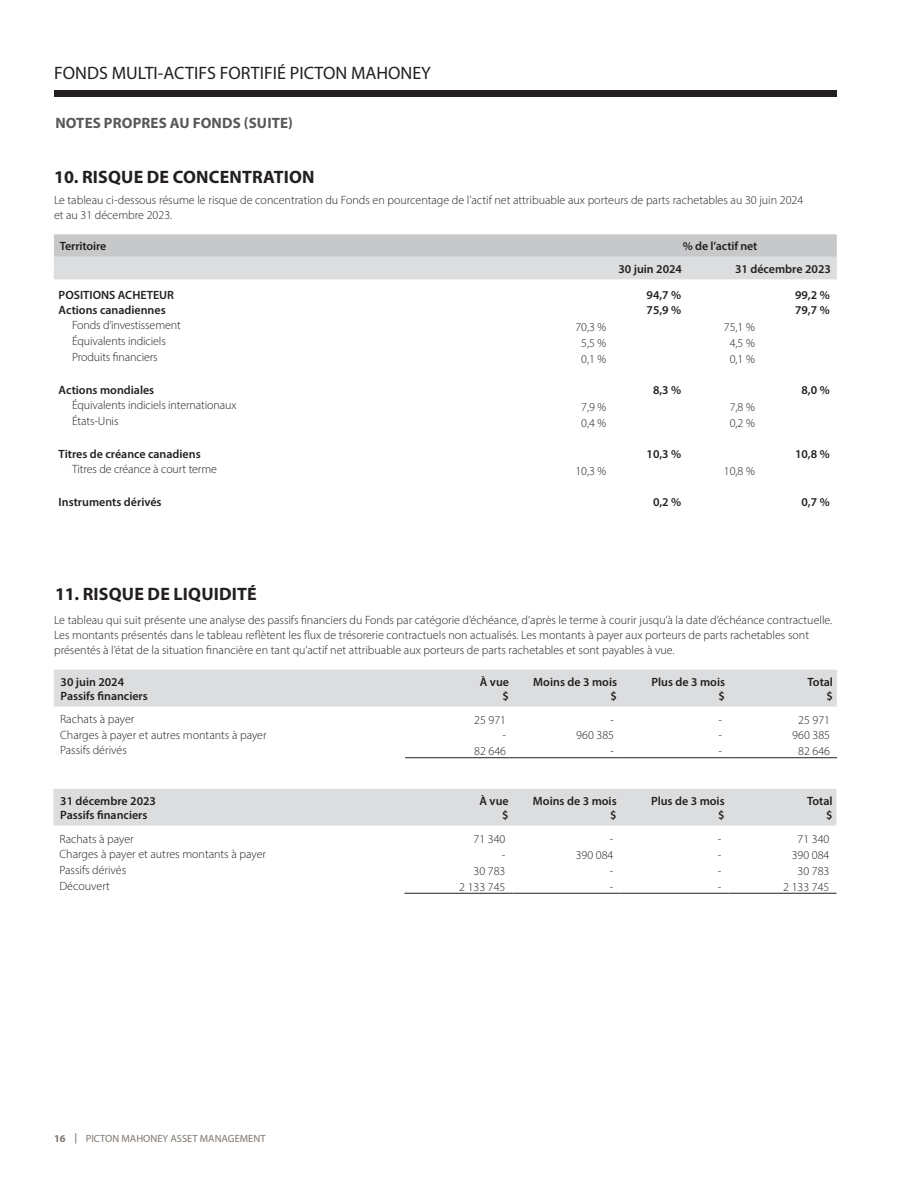
<style>
.page{position:relative;width:918px;height:1188px;background:#fff}
.page>*{position:absolute;margin:0;border:0;box-sizing:border-box;transform-origin:0 0}
.t1{font:700 18px "Myriad Pro";letter-spacing:.01em;color:#231f20}
.t2{font:18px "Myriad Pro";color:#231f20}
.t3{font:700 15px "Myriad Pro";letter-spacing:.01em;color:#57585a}
.t4{font:300 12px/15px "Myriad Pro";color:#231f20}
.t5{font:600 12px/14.2px "Myriad Pro";color:#231f20;text-align:right}
.t6{font:10.5px "Myriad Pro";color:#7f776f}
.s1{font-weight:700}
.s2{font-weight:600}
</style>
<div class="page">
<div style="left:54px;top:91px;width:783px;height:6px;background:#231f20"></div>
<div style="left:54px;top:670px;width:783px;height:37px;background:#dcdddf"></div>
<hr style="left:405px;top:757px;width:108px;height:1px;background:#231f20">
<hr style="left:513px;top:757px;width:108px;height:1px;background:#231f20">
<hr style="left:621px;top:757px;width:108px;height:1px;background:#231f20">
<hr style="left:729px;top:757px;width:108px;height:1px;background:#231f20">
<svg style="left:54px;top:234px;width:783px;height:45px;background:#d1d2d4"></svg>
<div style="left:53px;top:789px;width:783px;height:37px;background:#dcdddf"></div>
<hr style="left:404px;top:893px;width:108px;height:1px;background:#231f20">
<hr style="left:512px;top:893px;width:108px;height:1px;background:#231f20">
<hr style="left:620px;top:893px;width:108px;height:1px;background:#231f20">
<hr style="left:728px;top:893px;width:108px;height:1px;background:#231f20">
<h1 class="t2" style="left:54px;top:63px;width:379px">FONDS MULTI-ACTIFS FORTIFIÉ PICTON MAHONEY</h1>
<p class="t3" style="left:55px;top:115px;width:239px">NOTES PROPRES AU FONDS (SUITE)</p>
<h1 class="t1" style="left:54px;top:167px;width:262px">10. RISQUE DE CONCENTRATION</h1>
<p class="t4" style="left:54px;top:193px;width:751px">Le tableau ci-dessous résume le risque de concentration du Fonds en pourcentage de l’actif net attribuable aux porteurs de parts rachetables au 30 juin 2024 et au 31 décembre 2023.</p>
<p class="t5" style="left:60px;top:239px;width:48px">Territoire</p>
<p class="t5" style="left:683px;top:239px;width:76px">% de l’actif net</p>
<p class="t5" style="left:618px;top:261px;width:65px">30 juin 2024</p>
<p class="t5" style="left:735px;top:261px;width:97px">31 décembre 2023</p>
<p class="t5" style="left:59px;top:287px;width:117px">POSITIONS ACHETEUR</p>
<p class="t5" style="left:647px;top:287px;width:36px">94,7 %</p>
<p class="t5" style="left:795px;top:287px;width:36px">99,2 %</p>
<p class="t5" style="left:59px;top:303px;width:109px">Actions canadiennes</p>
<p class="t5" style="left:647px;top:303px;width:36px">75,9 %</p>
<p class="t5" style="left:795px;top:303px;width:36px">79,7 %</p>
<p class="t4" style="left:72px;top:317px;width:110px">Fonds d’investissement</p>
<p class="t4" style="left:575px;top:319px;width:33px">70,3 %</p>
<p class="t4" style="left:724px;top:319px;width:33px">75,1 %</p>
<p class="t4" style="left:72px;top:333px;width:95px">Équivalents indiciels</p>
<p class="t4" style="left:581px;top:335px;width:27px">5,5 %</p>
<p class="t4" style="left:730px;top:335px;width:27px">4,5 %</p>
<p class="t4" style="left:72px;top:349px;width:87px">Produits financiers</p>
<p class="t4" style="left:581px;top:351px;width:27px">0,1 %</p>
<p class="t4" style="left:730px;top:351px;width:27px">0,1 %</p>
<p class="t5" style="left:59px;top:382px;width:97px">Actions mondiales</p>
<p class="t5" style="left:653px;top:382px;width:30px">8,3 %</p>
<p class="t5" style="left:802px;top:382px;width:30px">8,0 %</p>
<p class="t4" style="left:72px;top:398px;width:166px">Équivalents indiciels internationaux</p>
<p class="t4" style="left:581px;top:399px;width:27px">7,9 %</p>
<p class="t4" style="left:730px;top:399px;width:27px">7,8 %</p>
<p class="t4" style="left:72px;top:414px;width:48px">États-Unis</p>
<p class="t4" style="left:581px;top:415px;width:27px">0,4 %</p>
<p class="t4" style="left:730px;top:415px;width:27px">0,2 %</p>
<p class="t5" style="left:59px;top:446px;width:144px">Titres de créance canadiens</p>
<p class="t5" style="left:647px;top:446px;width:36px">10,3 %</p>
<p class="t5" style="left:795px;top:446px;width:36px">10,8 %</p>
<p class="t4" style="left:72px;top:462px;width:146px">Titres de créance à court terme</p>
<p class="t4" style="left:575px;top:463px;width:33px">10,3 %</p>
<p class="t4" style="left:724px;top:463px;width:33px">10,8 %</p>
<p class="t5" style="left:59px;top:494px;width:104px">Instruments dérivés</p>
<p class="t5" style="left:653px;top:494px;width:30px">0,2 %</p>
<p class="t5" style="left:802px;top:494px;width:30px">0,7 %</p>
<h1 class="t1" style="left:55px;top:584px;width:203px">11. RISQUE DE LIQUIDITÉ</h1>
<p class="t4" style="left:54px;top:612px;width:780px">Le tableau qui suit présente une analyse des passifs financiers du Fonds par catégorie d’échéance, d’après le terme à courir jusqu’à la date d’échéance contractuelle.<br>Les montants présentés dans le tableau reflètent les flux de trésorerie contractuels non actualisés. Les montants à payer aux porteurs de parts rachetables sont présentés à l’état de la situation financière en tant qu’actif net attribuable aux porteurs de parts rachetables et sont payables à vue.</p>
<p class="t5" style="left:61px;top:674px;width:89px;text-align:left">30 juin 2024<br>Passifs financiers</p>
<p class="t5" style="left:480px;top:674px;width:31px">À vue $</p>
<p class="t5" style="left:533px;top:674px;width:85px">Moins de 3 mois $</p>
<p class="t5" style="left:651px;top:674px;width:75px">Plus de 3 mois $</p>
<p class="t5" style="left:808px;top:674px;width:27px">Total $</p>
<p class="t4" style="left:60px;top:711px;width:76px">Rachats à payer</p>
<p class="t4" style="left:474px;top:712px;width:33px">25 971</p>
<p class="t4" style="left:611px;top:712px;width:5px">-</p>
<p class="t4" style="left:719px;top:712px;width:5px">-</p>
<p class="t4" style="left:798px;top:712px;width:33px">25 971</p>
<p class="t4" style="left:60px;top:727px;width:208px">Charges à payer et autres montants à payer</p>
<p class="t4" style="left:503px;top:728px;width:5px">-</p>
<p class="t4" style="left:576px;top:728px;width:39px">960 385</p>
<p class="t4" style="left:719px;top:728px;width:5px">-</p>
<p class="t4" style="left:792px;top:728px;width:39px">960 385</p>
<p class="t4" style="left:60px;top:743px;width:68px">Passifs dérivés</p>
<p class="t4" style="left:474px;top:743px;width:33px">82 646</p>
<p class="t4" style="left:611px;top:743px;width:5px">-</p>
<p class="t4" style="left:719px;top:743px;width:5px">-</p>
<p class="t4" style="left:798px;top:743px;width:33px">82 646</p>
<p class="t5" style="left:60px;top:793px;width:97px;text-align:left">31 décembre 2023<br>Passifs financiers</p>
<p class="t5" style="left:479px;top:793px;width:31px">À vue $</p>
<p class="t5" style="left:533px;top:793px;width:85px">Moins de 3 mois $</p>
<p class="t5" style="left:651px;top:793px;width:75px">Plus de 3 mois $</p>
<p class="t5" style="left:807px;top:793px;width:27px">Total $</p>
<p class="t4" style="left:59px;top:831px;width:76px">Rachats à payer</p>
<p class="t4" style="left:474px;top:832px;width:33px">71 340</p>
<p class="t4" style="left:610px;top:832px;width:5px">-</p>
<p class="t4" style="left:718px;top:832px;width:5px">-</p>
<p class="t4" style="left:798px;top:832px;width:33px">71 340</p>
<p class="t4" style="left:59px;top:847px;width:208px">Charges à payer et autres montants à payer</p>
<p class="t4" style="left:502px;top:848px;width:5px">-</p>
<p class="t4" style="left:576px;top:848px;width:39px">390 084</p>
<p class="t4" style="left:718px;top:848px;width:5px">-</p>
<p class="t4" style="left:792px;top:848px;width:39px">390 084</p>
<p class="t4" style="left:59px;top:862px;width:68px">Passifs dérivés</p>
<p class="t4" style="left:474px;top:863px;width:33px">30 783</p>
<p class="t4" style="left:610px;top:863px;width:5px">-</p>
<p class="t4" style="left:718px;top:863px;width:5px">-</p>
<p class="t4" style="left:798px;top:863px;width:33px">30 783</p>
<p class="t4" style="left:59px;top:878px;width:52px">Découvert</p>
<p class="t4" style="left:459px;top:879px;width:48px">2 133 745</p>
<p class="t4" style="left:610px;top:879px;width:5px">-</p>
<p class="t4" style="left:718px;top:879px;width:5px">-</p>
<p class="t4" style="left:783px;top:879px;width:48px">2 133 745</p>
<p class="t6" style="left:54px;top:1133px;width:213px"><span class="s1">16</span> <span class="s2">|</span> PICTON MAHONEY ASSET MANAGEMENT</p>
</div>
